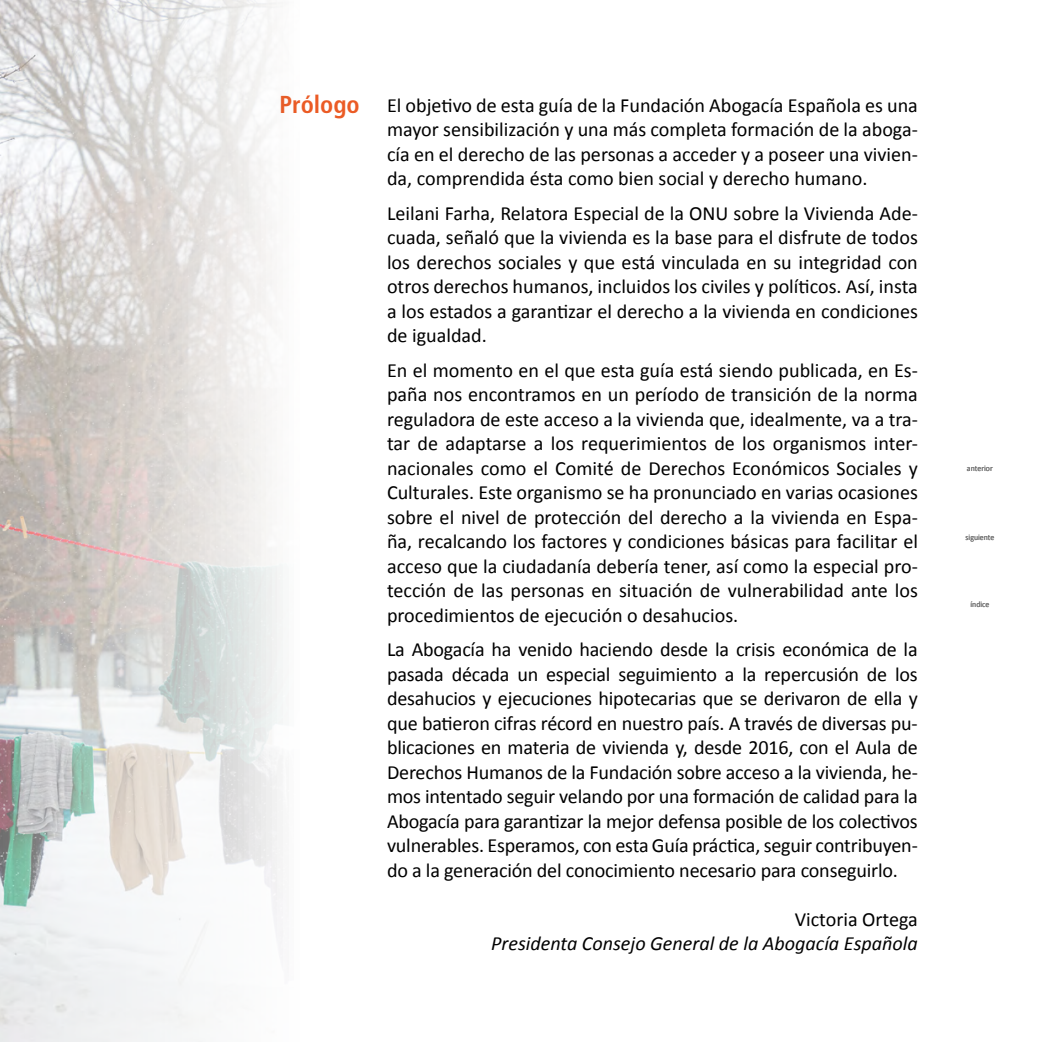
<style>
.page{position:relative;width:1042px;height:1042px;background:#fff}
.page>*{position:absolute;margin:0;border:0;box-sizing:border-box;transform-origin:0 0}
.t1{font:20.12px/24.5px "Calibri";color:#000;text-align:justify}
.t2{font:italic 20.12px "Calibri";color:#000}
.t3{font:8.4px "Calibri";color:#707070;scale:.94 1}
.s1{font-family:"Frutiger";font-weight:700;font-stretch:condensed;font-size:24.5px;color:#eb5b25}
</style>
<div class="page">
<img style="left:0;top:0;width:283px;height:1042px">
<p class="t1" style="left:387px;top:92px;width:532px;text-indent:-108px"><span class="s1">Prólogo</span> El objetivo de esta guía de la Fundación Abogacía Española es una mayor sensibilización y una más completa formación de la aboga&shy;cía en el derecho de las personas a acceder y a poseer una vivien&shy;da, comprendida ésta como bien social y derecho humano.</p>
<p class="t1" style="left:387px;top:200px;width:532px">Leilani Farha, Relatora Especial de la ONU sobre la Vivienda Ade&shy;cuada, señaló que la vivienda es la base para el disfrute de todos los derechos sociales y que está vinculada en su integridad con otros derechos humanos, incluidos los civiles y políticos. Así, insta a los estados a garantizar el derecho a la vivienda en condiciones de igualdad.</p>
<p class="t1" style="left:387px;top:357px;width:532px">En el momento en el que esta guía está siendo publicada, en Es&shy;paña nos encontramos en un período de transición de la norma reguladora de este acceso a la vivienda que, idealmente, va a tra&shy;tar de adaptarse a los requerimientos de los organismos inter&shy;nacionales como el Comité de Derechos Económicos Sociales y Culturales. Este organismo se ha pronunciado en varias ocasiones sobre el nivel de protección del derecho a la vivienda en Espa&shy;ña, recalcando los factores y condiciones básicas para facilitar el acceso que la ciudadanía debería tener, así como la especial pro&shy;tección de las personas en situación de vulnerabilidad ante los procedimientos de ejecución o desahucios.</p>
<p class="t1" style="left:387px;top:636px;width:532px">La Abogacía ha venido haciendo desde la crisis económica de la pasada década un especial seguimiento a la repercusión de los desahucios y ejecuciones hipotecarias que se derivaron de ella y que batieron cifras récord en nuestro país. A través de diversas pu&shy;blicaciones en materia de vivienda y, desde 2016, con el Aula de Derechos Humanos de la Fundación sobre acceso a la vivienda, he&shy;mos intentado seguir velando por una formación de calidad para la Abogacía para garantizar la mejor defensa posible de los colectivos vulnerables. Esperamos, con esta Guía práctica, seguir contribuyen&shy;do a la generación del conocimiento necesario para conseguirlo.</p>
<p class="t1" style="left:795px;top:905px;width:125px">Victoria Ortega</p>
<p class="t2" style="left:491px;top:931px;width:428px">Presidenta Consejo General de la Abogacía Española</p>
<p class="t3" style="left:967px;top:463px;width:29px">anterior</p>
<p class="t3" style="left:967px;top:463px;width:29px">anterior</p>
<p class="t3" style="left:965px;top:532px;width:32px">siguiente</p>
<p class="t3" style="left:965px;top:532px;width:32px">siguiente</p>
<p class="t3" style="left:970px;top:599px;width:22px">índice</p>
</div>
